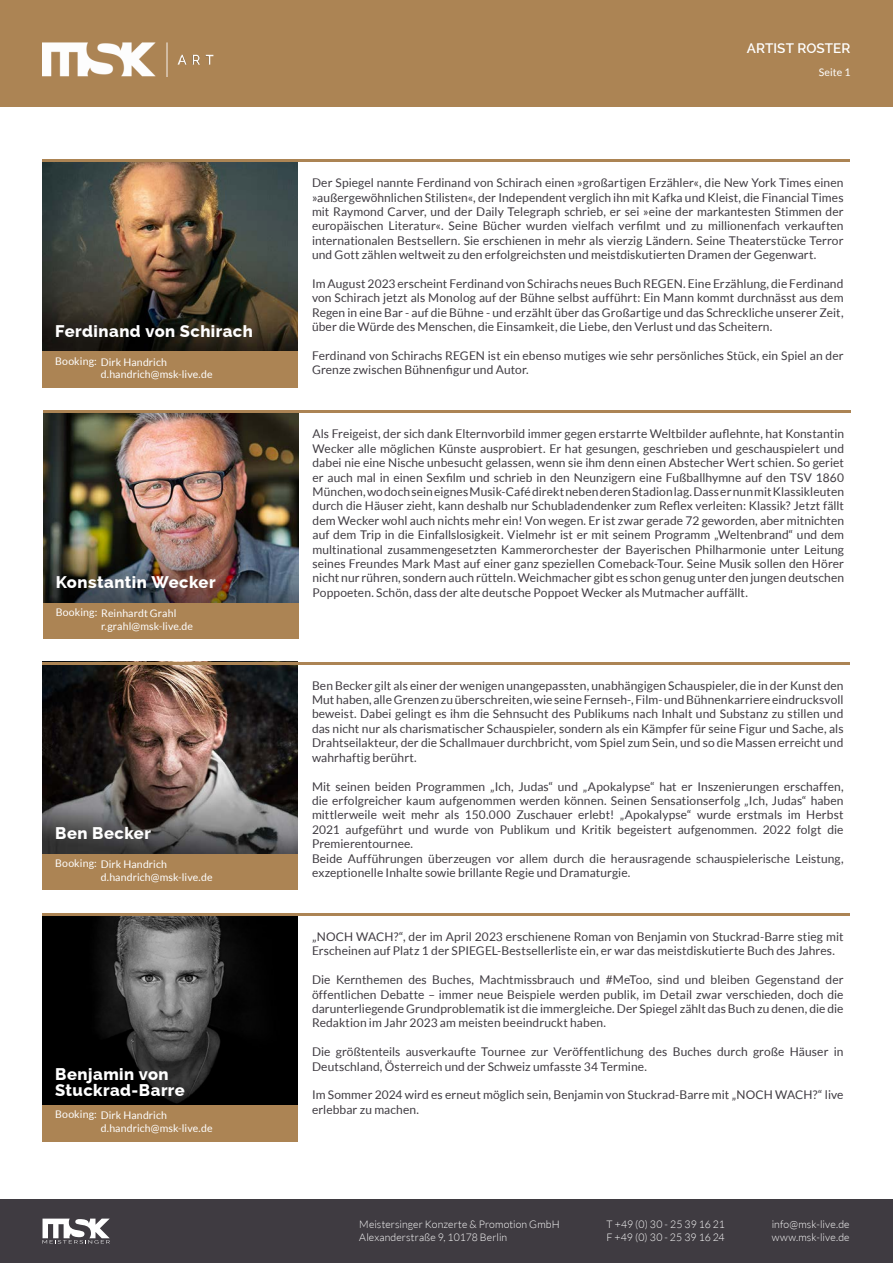
<style>
.page{position:relative;width:893px;height:1263px;background:#fff}
.page>*{position:absolute;margin:0;border:0;box-sizing:border-box;transform-origin:0 0}
.t1{font:800 16.5px/16.5px "Raleway";letter-spacing:.03em;color:#fff}
.t2{font:600 13.5px "Raleway";color:#fff}
.t3{font:12px/14.4px "Lato";letter-spacing:.005em;color:#3f3b41;text-align:justify}
.t4{font:10.5px/12.6px "Lato";letter-spacing:.01em;color:#fff}
.t5{font:300 10.5px/12.6px "Lato";letter-spacing:.01em;color:#fff}
</style>
<div class="page">
<div style="left:43px;top:602px;width:255px;height:37px;background:#ac8454"></div>
<img style="left:43px;top:413px;width:255px;height:189px">
<hr style="left:43px;top:411px;width:808px;height:2px;background:#ac8454">
<div style="left:43px;top:853px;width:255px;height:37px;background:#ac8454"></div>
<div style="left:43px;top:1104px;width:255px;height:37px;background:#ac8454"></div>
<div style="left:43px;top:351px;width:255px;height:37px;background:#ac8454"></div>
<img style="left:43px;top:664px;width:255px;height:189px">
<img style="left:43px;top:915px;width:255px;height:189px">
<img style="left:43px;top:162px;width:255px;height:189px">
<hr style="left:43px;top:662px;width:807px;height:2px;background:#ac8454">
<hr style="left:43px;top:913px;width:807px;height:2px;background:#ac8454">
<hr style="left:43px;top:159px;width:807px;height:3px;background:#ac8454">
<div style="left:0;top:1199px;width:893px;height:64px;background:#3f3b41"></div>
<svg style="left:43px;top:1218px;width:67px;height:25px"></svg>
<div style="left:0;top:0;width:893px;height:106px;background:#ac8454"></div>
<img style="left:43px;top:43px;width:171px;height:33px">
<h1 class="t1" style="left:55px;top:323px;width:199px">Ferdinand von Schirach</h1>
<p class="t4" style="left:55px;top:354px;width:43px">Booking:</p>
<p class="t4" style="left:101px;top:355px;width:113px">Dirk Handrich d.handrich@msk-live.de</p>
<h1 class="t1" style="left:56px;top:574px;width:161px">Konstantin Wecker</h1>
<p class="t4" style="left:101px;top:607px;width:93px;text-indent:-45px">Booking: Reinhardt Grahl r.grahl@msk-live.de</p>
<h1 class="t1" style="left:55px;top:825px;width:97px">Ben Becker</h1>
<p class="t4" style="left:55px;top:857px;width:43px">Booking:</p>
<p class="t4" style="left:101px;top:858px;width:113px">Dirk Handrich d.handrich@msk-live.de</p>
<h1 class="t1" style="left:55px;top:1065px;width:131px">Benjamin von<br>Stuckrad-Barre</h1>
<p class="t4" style="left:55px;top:1108px;width:43px">Booking:</p>
<p class="t4" style="left:101px;top:1109px;width:113px">Dirk Handrich d.handrich@msk-live.de</p>
<p class="t2" style="left:747px;top:41px;width:105px">ARTIST ROSTER</p>
<p class="t4" style="left:819px;top:66px;width:33px">Seite 1</p>
<p class="t3" style="left:312px;top:176px;width:533px">Der Spiegel nannte Ferdinand von Schirach einen »großartigen Erzähler«, die New York Times einen »außergewöhnlichen Stilisten«, der Independent verglich ihn mit Kafka und Kleist, die Financial Times mit Raymond Carver, und der Daily Telegraph schrieb, er sei »eine der markantesten Stimmen der europäischen Literatur«. Seine Bücher wurden vielfach verfilmt und zu millionenfach verkauften internationalen Bestsellern. Sie erschienen in mehr als vierzig Ländern. Seine Theaterstücke Terror und Gott zählen weltweit zu den erfolgreichsten und meistdiskutierten Dramen der Gegenwart.</p>
<p class="t3" style="left:312px;top:276px;width:533px">Im August 2023 erscheint Ferdinand von Schirachs neues Buch REGEN. Eine Erzählung, die Ferdinand von Schirach jetzt als Monolog auf der Bühne selbst aufführt: Ein Mann kommt durchnässt aus dem Regen in eine Bar - auf die Bühne - und erzählt über das Großartige und das Schreckliche unserer Zeit, über die Würde des Menschen, die Einsamkeit, die Liebe, den Verlust und das Scheitern.</p>
<p class="t3" style="left:312px;top:348px;width:533px">Ferdinand von Schirachs REGEN ist ein ebenso mutiges wie sehr persönliches Stück, ein Spiel an der<br>Grenze zwischen Bühnenfigur und Autor.</p>
<p class="t3" style="left:313px;top:427px;width:533px">Als Freigeist, der sich dank Elternvorbild immer gegen erstarrte Weltbilder auflehnte, hat Konstantin Wecker alle möglichen Künste ausprobiert. Er hat gesungen, geschrieben und geschauspielert und dabei nie eine Nische unbesucht gelassen, wenn sie ihm denn einen Abstecher Wert schien. So geriet er auch mal in einen Sexfilm und schrieb in den Neunzigern eine Fußballhymne auf den TSV 1860<br>München, wo doch sein eignes Musik-Café direkt neben deren Stadion lag. Dass er nun mit Klassikleuten durch die Häuser zieht, kann deshalb nur Schubladendenker zum Reflex verleiten: Klassik? Jetzt fällt dem Wecker wohl auch nichts mehr ein! Von wegen. Er ist zwar gerade 72 geworden, aber mitnichten auf dem Trip in die Einfallslosigkeit. Vielmehr ist er mit seinem Programm „Weltenbrand“ und dem multinational zusammengesetzten Kammerorchester der Bayerischen Philharmonie unter Leitung seines Freundes Mark Mast auf einer ganz speziellen Comeback-Tour. Seine Musik sollen den Hörer nicht nur rühren, sondern auch rütteln. Weichmacher gibt es schon genug unter den jungen deutschen Poppoeten. Schön, dass der alte deutsche Poppoet Wecker als Mutmacher auffällt.</p>
<p class="t3" style="left:312px;top:678px;width:533px">Ben Becker gilt als einer der wenigen unangepassten, unabhängigen Schauspieler, die in der Kunst den Mut haben, alle Grenzen zu überschreiten, wie seine Fernseh-, Film- und Bühnenkarriere eindrucksvoll beweist. Dabei gelingt es ihm die Sehnsucht des Publikums nach Inhalt und Substanz zu stillen und das nicht nur als charismatischer Schauspieler, sondern als ein Kämpfer für seine Figur und Sache, als Drahtseilakteur, der die Schallmauer durchbricht, vom Spiel zum Sein, und so die Massen erreicht und wahrhaftig berührt.</p>
<p class="t3" style="left:312px;top:779px;width:533px;text-align:left">Mit seinen beiden Programmen „Ich, Judas“ und „Apokalypse“ hat er Inszenierungen erschaffen, die erfolgreicher kaum aufgenommen werden können. Seinen Sensationserfolg „Ich, Judas“ haben mittlerweile weit mehr als 150.000 Zuschauer erlebt! „Apokalypse“ wurde erstmals im Herbst 2021 aufgeführt und wurde von Publikum und Kritik begeistert aufgenommen. 2022 folgt die Premierentournee.<br>Beide Aufführungen überzeugen vor allem durch die herausragende schauspielerische Leistung, exzeptionelle Inhalte sowie brillante Regie und Dramaturgie.</p>
<p class="t3" style="left:312px;top:929px;width:533px">„NOCH WACH?“, der im April 2023 erschienene Roman von Benjamin von Stuckrad-Barre stieg mit<br>Erscheinen auf Platz 1 der SPIEGEL-Bestsellerliste ein, er war das meistdiskutierte Buch des Jahres.</p>
<p class="t3" style="left:312px;top:972px;width:533px">Die Kernthemen des Buches, Machtmissbrauch und #MeToo, sind und bleiben Gegenstand der öffentlichen Debatte – immer neue Beispiele werden publik, im Detail zwar verschieden, doch die darunterliegende Grundproblematik ist die immergleiche. Der Spiegel zählt das Buch zu denen, die die Redaktion im Jahr 2023 am meisten beeindruckt haben.</p>
<p class="t3" style="left:312px;top:1044px;width:533px">Die größtenteils ausverkaufte Tournee zur Veröffentlichung des Buches durch große Häuser in<br>Deutschland, Österreich und der Schweiz umfasste 34 Termine.</p>
<p class="t3" style="left:312px;top:1088px;width:533px">Im Sommer 2024 wird es erneut möglich sein, Benjamin von Stuckrad-Barre mit „NOCH WACH?“ live erlebbar zu machen.</p>
<p class="t5" style="left:359px;top:1218px;width:202px">Meistersinger Konzerte &amp; Promotion GmbH<br>Alexanderstraße 9, 10178 Berlin</p>
<p class="t5" style="left:607px;top:1218px;width:120px">T +49 (0) 30 - 25 39 16 21<br>F +49 (0) 30 - 25 39 16 24</p>
<p class="t5" style="left:772px;top:1218px;width:79px">info@msk-live.de www.msk-live.de</p>
</div>
